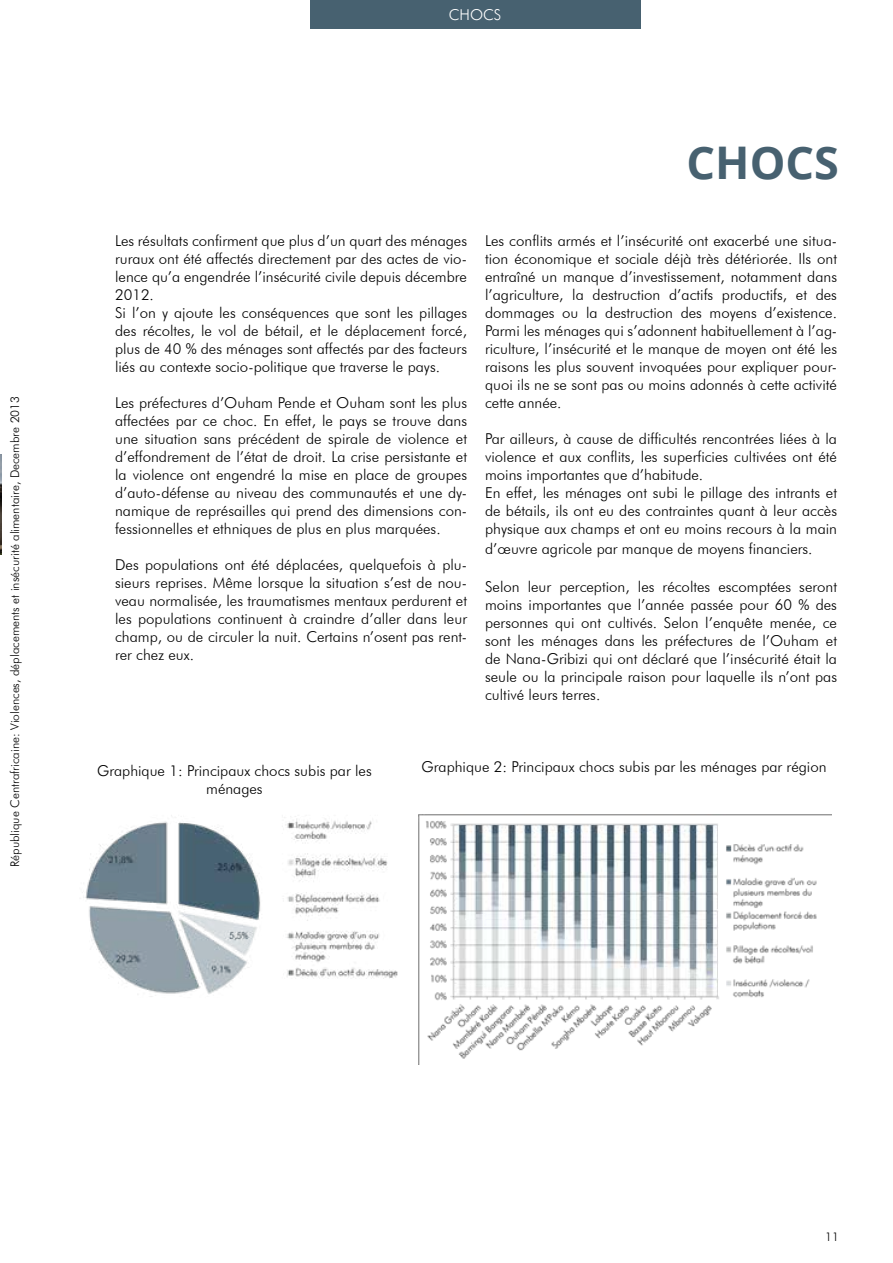
<style>
.page{position:relative;width:893px;height:1263px;background:#fff}
.page>*{position:absolute;margin:0;border:0;box-sizing:border-box;transform-origin:0 0}
.t1{font:700 45px "Open Sans";color:#476170}
.t2{font:300 15px/18px "Futura BT";color:#000;text-align:justify}
.t3{font:300 15px "Futura BT";color:#fff}
.t4{font:300 12px "Futura BT";color:#000}
</style>
<div class="page">
<img style="left:0;top:454px;width:1px;height:100px">
<img style="left:82px;top:815px;width:316px;height:182px">
<div style="left:310px;top:0;width:331px;height:29px;background:#476170"></div>
<img style="left:418px;top:815px;width:414px;height:250px">
<p class="t4" style="left:7px;top:867px;width:473px;rotate:-90deg">République Centrafricaine: Violences, déplacements et insécurité alimentaire, Decembre 2013</p>
<p class="t3" style="left:449px;top:6px;width:54px">CHOCS</p>
<h1 class="t1" style="left:687px;top:131px;width:154px">CHOCS</h1>
<p class="t2" style="left:115px;top:232px;width:353px;text-align:left">Les résultats confirment que plus d’un quart des ménages ruraux ont été affectés directement par des actes de vio&shy;lence qu’a engendrée l’insécurité civile depuis décembre 2012.<br>Si l’on y ajoute les conséquences que sont les pillages des récoltes, le vol de bétail, et le déplacement forcé, plus de 40 % des ménages sont affectés par des facteurs liés au contexte socio-politique que traverse le pays.</p>
<p class="t2" style="left:115px;top:394px;width:353px">Les préfectures d’Ouham Pende et Ouham sont les plus affectées par ce choc. En effet, le pays se trouve dans une situation sans précédent de spirale de violence et d’effondrement de l’état de droit. La crise persistante et la violence ont engendré la mise en place de groupes d’auto-défense au niveau des communautés et une dy&shy;namique de représailles qui prend des dimensions con&shy;fessionnelles et ethniques de plus en plus marquées.</p>
<p class="t2" style="left:115px;top:556px;width:353px">Des populations ont été déplacées, quelquefois à plu&shy;sieurs reprises. Même lorsque la situation s’est de nou&shy;veau normalisée, les traumatismes mentaux perdurent et les populations continuent à craindre d’aller dans leur champ, ou de circuler la nuit. Certains n’osent pas rent&shy;rer chez eux.</p>
<p class="t2" style="left:485px;top:232px;width:353px">Les conflits armés et l’insécurité ont exacerbé une situa&shy;tion économique et sociale déjà très détériorée. Ils ont entraîné un manque d’investissement, notamment dans l’agriculture, la destruction d’actifs productifs, et des dommages ou la destruction des moyens d’existence.<br>Parmi les ménages qui s’adonnent habituellement à l’ag&shy;riculture, l’insécurité et le manque de moyen ont été les raisons les plus souvent invoquées pour expliquer pour&shy;quoi ils ne se sont pas ou moins adonnés à cette activité cette année.</p>
<p class="t2" style="left:485px;top:430px;width:353px;text-align:left">Par ailleurs, à cause de difficultés rencontrées liées à la violence et aux conflits, les superficies cultivées ont été moins importantes que d’habitude.<br>En effet, les ménages ont subi le pillage des intrants et de bétails, ils ont eu des contraintes quant à leur accès physique aux champs et ont eu moins recours à la main</p>
<p class="t2" style="left:485px;top:539px;width:329px">d’œuvre agricole par manque de moyens financiers.</p>
<p class="t2" style="left:485px;top:577px;width:353px">Selon leur perception, les récoltes escomptées seront moins importantes que l’année passée pour 60 % des personnes qui ont cultivés. Selon l’enquête menée, ce sont les ménages dans les préfectures de l’Ouham et de Nana-Gribizi qui ont déclaré que l’insécurité était la seule ou la principale raison pour laquelle ils n’ont pas cultivé leurs terres.</p>
<p class="t2" style="left:97px;top:761px;width:276px;text-align:center">Graphique 1: Principaux chocs subis par les ménages</p>
<p class="t2" style="left:422px;top:757px;width:406px">Graphique 2: Principaux chocs subis par les ménages par région</p>
<p class="t4" style="left:825px;top:1229px;width:15px">11</p>
</div>
